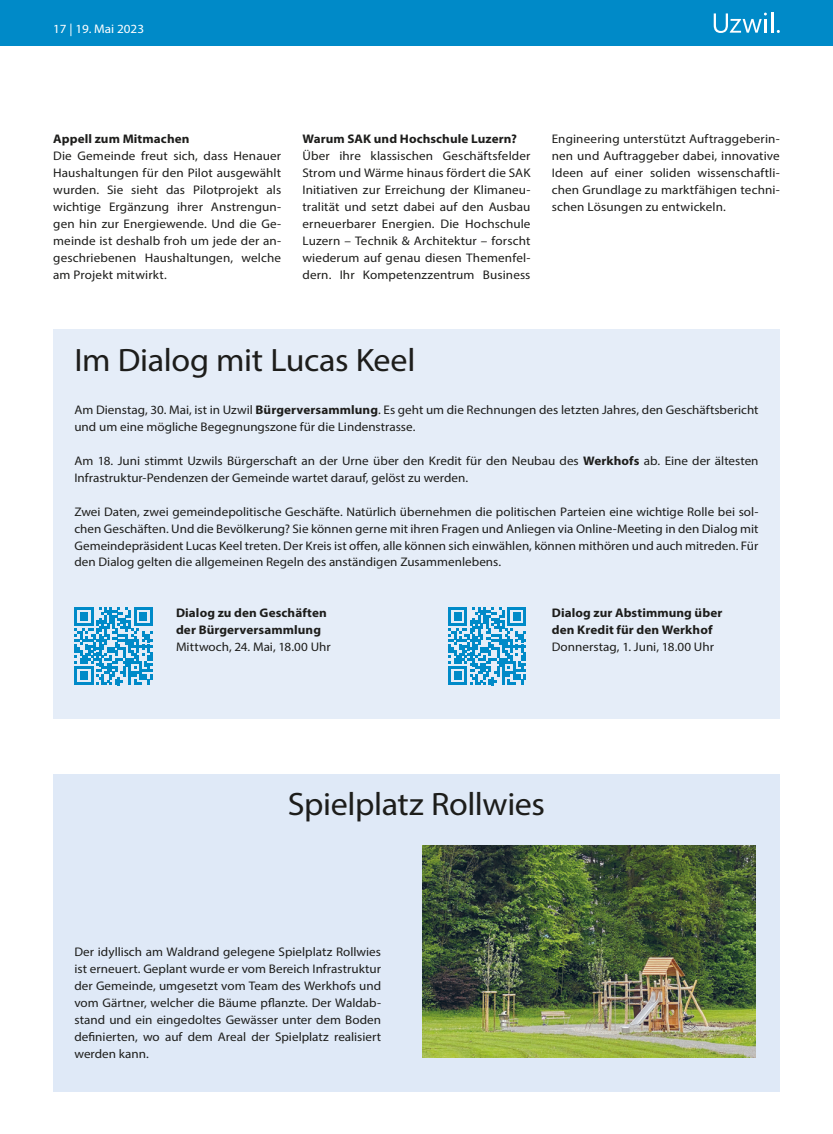
<style>
.page{position:relative;width:833px;height:1134px;background:#fff}
.page>*{position:absolute;margin:0;border:0;box-sizing:border-box;transform-origin:0 0}
.Titel___26_pt{font:32.5px "Myriad Pro";letter-spacing:-.01em;color:#1d1d1b;scale:1.05 1}
.Grundtext{font:12.5px/16.9px "Myriad Pro";color:#1d1d1b;text-align:justify;scale:1.05 1}
.Grundtext-2{font:700 12.5px "Myriad Pro";letter-spacing:.005em;color:#1d1d1b;scale:1.05 1}
.Untertitel{font:700 12.5px "Myriad Pro";letter-spacing:.005em;color:#1d1d1b;scale:1.05 1}
.t1{font:12.5px "Myriad Pro";color:#fff;scale:1.05 1}
.s1{font-weight:700}
</style>
<div class="page">
<div style="left:0;top:0;width:833px;height:46px;background:#008ac8"></div>
<hr style="left:771px;top:12px;width:2px;height:21px;background:#fff">
<svg style="left:713px;top:13px;width:54px;height:20px"></svg>
<div style="left:53px;top:329px;width:727px;height:390px;background:#e5edf8"></div>
<div style="left:53px;top:774px;width:727px;height:317px;background:#dfe9f7"></div>
<img style="left:422px;top:845px;width:333px;height:213px">
<svg style="left:448px;top:607px;width:78px;height:78px"></svg>
<svg style="left:75px;top:607px;width:77px;height:78px"></svg>
<p class="t1" style="left:53px;top:21px;width:88px">17 | 19. Mai 2023</p>
<p class="Untertitel" style="left:53px;top:131px;width:131px">Appell zum Mitmachen</p>
<p class="Grundtext" style="left:53px;top:147px;width:219px">Die Gemeinde freut sich, dass Henauer Haushaltungen für den Pilot ausgewählt wurden. Sie sieht das Pilotprojekt als wichtige Ergänzung ihrer Anstrengun&shy;gen hin zur Energiewende. Und die Ge&shy;meinde ist deshalb froh um jede der an&shy;geschriebenen Haushaltungen, welche am Projekt mitwirkt.</p>
<p class="Untertitel" style="left:302px;top:131px;width:206px">Warum SAK und Hochschule Luzern?</p>
<p class="Grundtext" style="left:302px;top:147px;width:219px">Über ihre klassischen Geschäftsfelder Strom und Wärme hinaus fördert die SAK Initiativen zur Erreichung der Klimaneu&shy;tralität und setzt dabei auf den Ausbau erneuerbarer Energien. Die Hochschule Luzern – Technik &amp; Architektur – forscht wiederum auf genau diesen Themenfel&shy;dern. Ihr Kompetenzzentrum Business</p>
<p class="Grundtext" style="left:552px;top:130px;width:219px">Engineering unterstützt Auftraggeberin&shy;nen und Auftraggeber dabei, innovative Ideen auf einer soliden wissenschaftli&shy;chen Grundlage zu marktfähigen techni&shy;schen Lösungen zu entwickeln.</p>
<p class="Titel___26_pt" style="left:74px;top:340px;width:326px">Im Dialog mit Lucas Keel</p>
<p class="Grundtext" style="left:74px;top:401px;width:653px">Am Dienstag, 30. Mai, ist in Uzwil <span class="s1">Bürgerversammlung</span>. Es geht um die Rechnungen des letzten Jahres, den Geschäftsbericht und um eine mögliche Begegnungszone für die Lindenstrasse.</p>
<p class="Grundtext" style="left:74px;top:452px;width:653px">Am 18. Juni stimmt Uzwils Bürgerschaft an der Urne über den Kredit für den Neubau des <span class="s1">Werkhofs</span> ab. Eine der ältesten<br>Infrastruktur-Pendenzen der Gemeinde wartet darauf, gelöst zu werden.</p>
<p class="Grundtext" style="left:74px;top:503px;width:653px">Zwei Daten, zwei gemeindepolitische Geschäfte. Natürlich übernehmen die politischen Parteien eine wichtige Rolle bei sol&shy;chen Geschäften. Und die Bevölkerung? Sie können gerne mit ihren Fragen und Anliegen via Online-Meeting in den Dialog mit Gemeindepräsident Lucas Keel treten. Der Kreis ist offen, alle können sich einwählen, können mithören und auch mitreden. Für den Dialog gelten die allgemeinen Regeln des anständigen Zusammenlebens.</p>
<p class="Grundtext-2" style="left:552px;top:605px;width:164px">Dialog zur Abstimmung über</p>
<p class="Grundtext-2" style="left:552px;top:622px;width:154px">den Kredit für den Werkhof</p>
<p class="Grundtext" style="left:552px;top:638px;width:156px">Donnerstag, 1. Juni, 18.00 Uhr</p>
<p class="Grundtext-2" style="left:176px;top:605px;width:145px">Dialog zu den Geschäften</p>
<p class="Grundtext-2" style="left:176px;top:622px;width:140px">der Bürgerversammlung</p>
<p class="Grundtext" style="left:176px;top:638px;width:149px">Mittwoch, 24. Mai, 18.00 Uhr</p>
<p class="Titel___26_pt" style="left:288px;top:784px;width:246px">Spielplatz Rollwies</p>
<p class="Grundtext" style="left:74px;top:943px;width:293px">Der idyllisch am Waldrand gelegene Spielplatz Rollwies ist erneuert. Geplant wurde er vom Bereich Infrastruktur der Gemeinde, umgesetzt vom Team des Werkhofs und vom Gärtner, welcher die Bäume pflanzte. Der Waldab&shy;stand und ein eingedoltes Gewässer unter dem Boden definierten, wo auf dem Areal der Spielplatz realisiert werden kann.</p>
</div>
